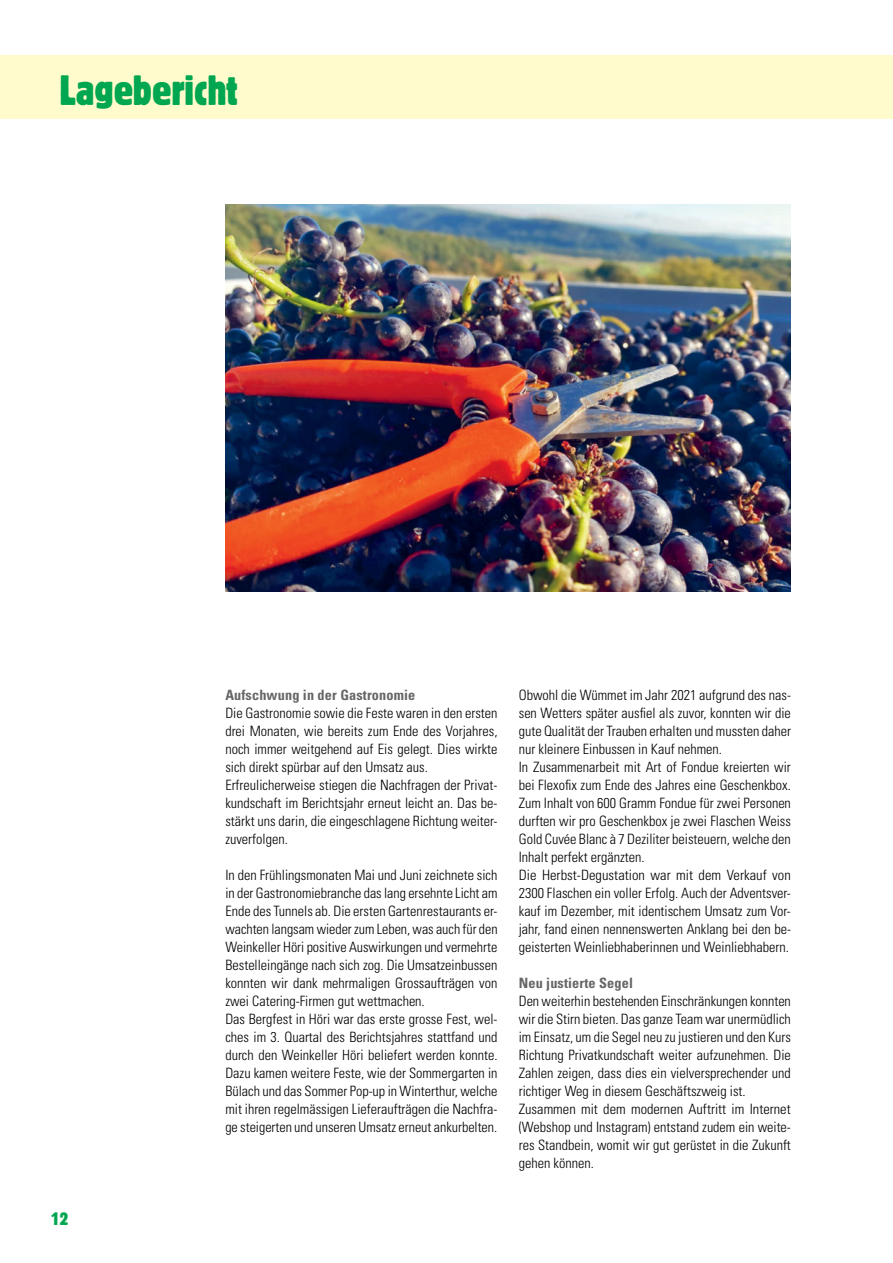
<style>
.page{position:relative;width:893px;height:1263px;background:#fff}
.page>*{position:absolute;margin:0;border:0;box-sizing:border-box;transform-origin:0 0}
.t1{font:condensed 42px "Block Pro";color:#00a650}
.t2{font:condensed 18px "Block Pro";color:#00a650}
.t3{font:300 condensed 14.25px/18px "Univers LT Std";color:#000}
.t4{font:700 condensed 14.25px "Univers LT Std";letter-spacing:.01em;color:#666}
</style>
<div class="page">
<img style="left:225px;top:205px;width:566px;height:387px">
<div style="left:0;top:55px;width:893px;height:64px;background:#fffbcc"></div>
<h1 class="t1" style="left:60px;top:63px;width:180px">Lagebericht</h1>
<p class="t2" style="left:51px;top:1207px;width:19px">12</p>
<p class="t4" style="left:225px;top:686px;width:192px">Aufschwung in der Gastronomie</p>
<p class="t3" style="left:225px;top:704px;width:274px">Die Gastronomie sowie die Feste waren in den ersten drei Monaten, wie bereits zum Ende des Vorjahres, noch immer weitgehend auf Eis gelegt. Dies wirkte sich direkt spürbar auf den Umsatz aus.<br>Erfreulicherweise stiegen die Nachfragen der Privat&shy;kundschaft im Berichtsjahr erneut leicht an. Das be&shy;stärkt uns darin, die eingeschlagene Richtung weiter&shy;zuverfolgen.</p>
<p class="t3" style="left:225px;top:866px;width:274px">In den Frühlingsmonaten Mai und Juni zeichnete sich in der Gastronomiebranche das lang ersehnte Licht am Ende des Tunnels ab. Die ersten Gartenrestaurants er&shy;wachten langsam wieder zum Leben, was auch für den Weinkeller Höri positive Auswirkungen und vermehrte Bestelleingänge nach sich zog. Die Umsatzeinbussen konnten wir dank mehrmaligen Grossaufträgen von zwei Catering-Firmen gut wettmachen.<br>Das Bergfest in Höri war das erste grosse Fest, wel&shy;ches im 3. Quartal des Berichtsjahres stattfand und durch den Weinkeller Höri beliefert werden konnte.<br>Dazu kamen weitere Feste, wie der Sommergarten in Bülach und das Sommer Pop-up in Winterthur, welche mit ihren regelmässigen Lieferaufträgen die Nachfra&shy;ge steigerten und unseren Umsatz erneut ankurbelten.</p>
<p class="t3" style="left:519px;top:686px;width:274px">Obwohl die Wümmet im Jahr 2021 aufgrund des nas&shy;sen Wetters später ausfiel als zuvor, konnten wir die gute Qualität der Trauben erhalten und mussten daher nur kleinere Einbussen in Kauf nehmen.<br>In Zusammenarbeit mit Art of Fondue kreierten wir bei Flexofix zum Ende des Jahres eine Geschenkbox.<br>Zum Inhalt von 600 Gramm Fondue für zwei Personen durften wir pro Geschenkbox je zwei Flaschen Weiss Gold Cuvée Blanc à 7 Deziliter beisteuern, welche den Inhalt perfekt ergänzten.<br>Die Herbst-Degustation war mit dem Verkauf von 2300 Flaschen ein voller Erfolg. Auch der Adventsver&shy;kauf im Dezember, mit identischem Umsatz zum Vor&shy;jahr, fand einen nennenswerten Anklang bei den be&shy;geisterten Weinliebhaberinnen und Weinliebhabern.</p>
<p class="t4" style="left:519px;top:974px;width:116px">Neu justierte Segel</p>
<p class="t3" style="left:519px;top:992px;width:274px">Den weiterhin bestehenden Einschränkungen konnten wir die Stirn bieten. Das ganze Team war unermüdlich im Einsatz, um die Segel neu zu justieren und den Kurs Richtung Privatkundschaft weiter aufzunehmen. Die Zahlen zeigen, dass dies ein vielversprechender und richtiger Weg in diesem Geschäftszweig ist.<br>Zusammen mit dem modernen Auftritt im Internet (Webshop und Instagram) entstand zudem ein weite&shy;res Standbein, womit wir gut gerüstet in die Zukunft gehen können.</p>
</div>
